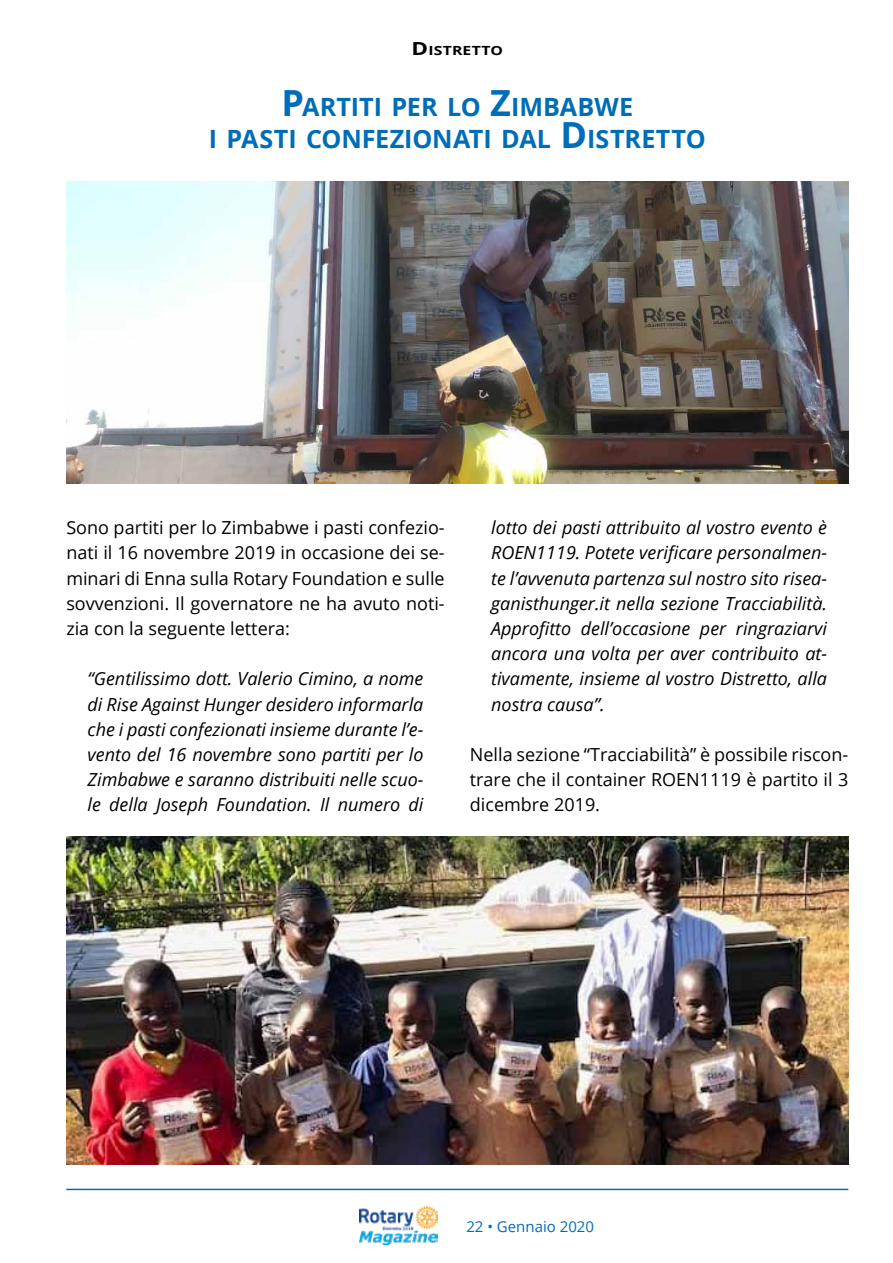
<style>
.page{position:relative;width:893px;height:1263px;background:#fff}
.page>*{position:absolute;margin:0;border:0;box-sizing:border-box;transform-origin:0 0}
.t1{font:700 25.2px "Open Sans";color:#006db8}
.t2{font:italic 18px/25.2px "Open Sans";color:#000;text-align:justify}
.t3{font:18px/25.2px "Open Sans";color:#000;text-align:justify}
.t4{font:15px "Open Sans";color:#006db8}
.t5{font:700 12.6px "Open Sans";color:#000;scale:1.25 1}
.s1{font-size:18px}
.s2{font-size:36px}
</style>
<div class="page">
<img style="left:359px;top:1206px;width:78px;height:39px">
<hr style="left:66px;top:1189px;width:782px;height:1px;background:#006db8">
<img style="left:66px;top:181px;width:782px;height:303px">
<img style="left:66px;top:836px;width:782px;height:328px">
<p class="t5" style="left:412px;top:42px;width:22px"><span class="s1">D</span>ISTRETTO</p>
<p class="t1" style="left:281px;top:89px;width:35px"><span class="s2">P</span>ARTITI</p>
<p class="t1" style="left:391px;top:89px;width:16px">PER</p>
<p class="t1" style="left:447px;top:89px;width:184px">LO <span class="s2">Z</span>I MBABWE</p>
<p class="t1" style="left:209px;top:121px;width:32px">I PASTI</p>
<p class="t1" style="left:306px;top:121px;width:19px">CON</p>
<p class="t1" style="left:362px;top:121px;width:29px">FEZIONATI</p>
<p class="t1" style="left:501px;top:121px;width:102px">DAL <span class="s2">D</span>ISTRETTO</p>
<p class="t3" style="left:66px;top:514px;width:380px">Sono partiti per lo Zimbabwe i pasti confezio&shy;nati il 16 novembre 2019 in occasione dei se&shy;minari di Enna sulla Rotary Foundation e sulle sovvenzioni. Il governatore ne ha avuto noti&shy;zia con la seguente lettera:</p>
<p class="t2" style="left:88px;top:666px;width:337px">“Gentilissimo dott. Valerio Cimino, a nome di Rise Against Hunger desidero informarla che i pasti confezionati insieme durante l’e&shy;vento del 16 novembre sono partiti per lo Zimbabwe e saranno distribuiti nelle scuo&shy;le della Joseph Foundation. Il numero di</p>
<p class="t2" style="left:491px;top:514px;width:337px">lotto dei pasti attribuito al vostro evento è ROEN1119. Potete verificare personalmen&shy;te l’avvenuta partenza sul nostro sito risea&shy;ganisthunger.it nella sezione Tracciabilità.<br>Approfitto dell’occasione per ringraziarvi ancora una volta per aver contribuito at&shy;tivamente, insieme al vostro Distretto, alla nostra causa”.</p>
<p class="t3" style="left:470px;top:741px;width:380px">Nella sezione “Tracciabilità” è possibile riscon&shy;trare che il container ROEN1119 è partito il 3 dicembre 2019.</p>
<p class="t4" style="left:466px;top:1216px;width:129px">22 • Gennaio 2020</p>
</div>
